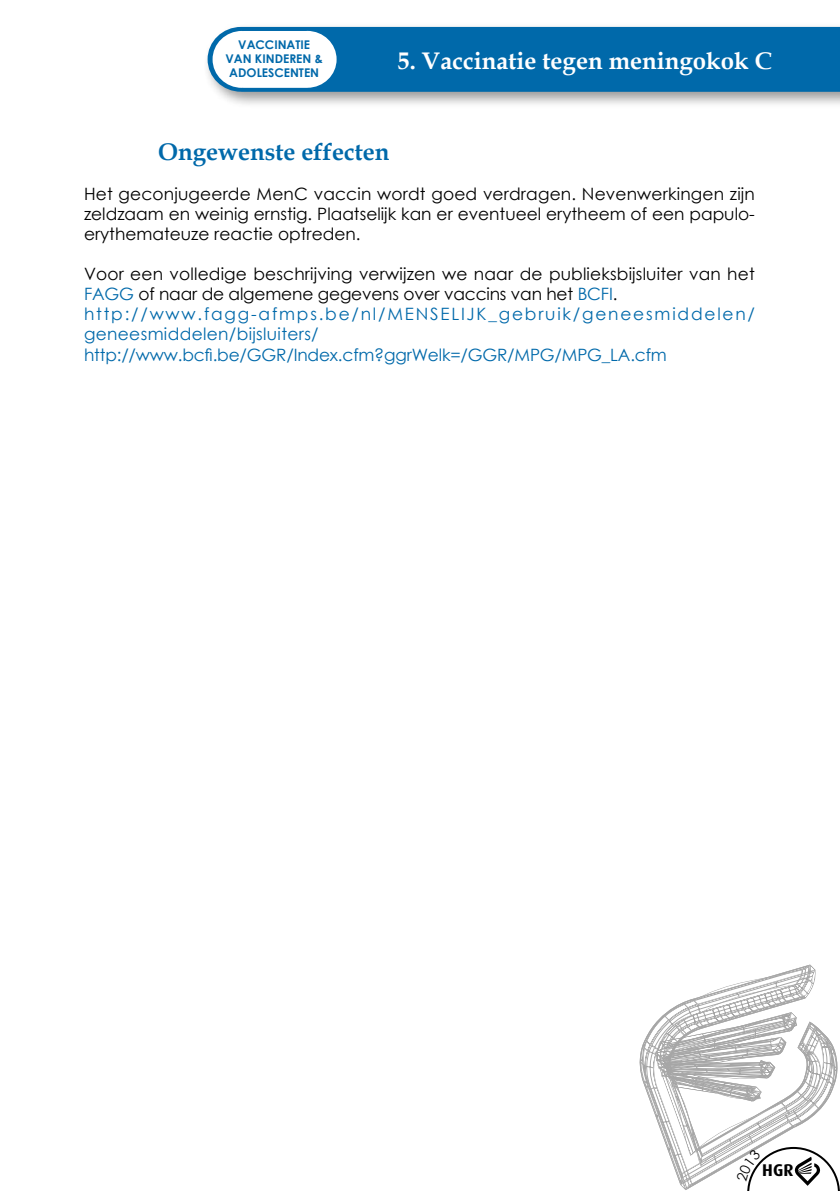
<style>
.page{position:relative;width:840px;height:1191px;background:#fff}
.page>*{position:absolute;margin:0;border:0;box-sizing:border-box;transform-origin:0 0}
.t1{font:700 24px "Book Antiqua";color:#fff}
.t2{font:700 24px "Book Antiqua";color:#0069aa}
.t3{font:17px/20px "Century Gothic";letter-spacing:.01em;color:#0069aa}
.t4{font:17px/20px "Century Gothic";color:#000;text-align:justify}
.t5{font:700 17px "Dax";color:#000}
.t6{font:700 12px/14.4px "Century Gothic";color:#0069aa;text-align:center}
.s1{color:#000}
</style>
<div class="page">
<div style="left:203px;top:22px;width:636px;height:87px;background:#000;opacity:.4"></div>
<div style="left:207px;top:27px;width:632px;height:65px;background:#0069aa"></div>
<svg style="left:212px;top:31px;width:124px;height:57px"></svg>
<svg style="left:639px;top:964px;width:200px;height:227px"></svg>
<p class="t6" style="left:225px;top:36px;width:99px">VACCINATIE<br>VAN KINDEREN &amp;<br>ADOLESCENTEN</p>
<h1 class="t1" style="left:397px;top:44px;width:375px">5. Vaccinatie tegen meningokok C</h1>
<h1 class="t2" style="left:158px;top:135px;width:233px">Ongewenste effecten</h1>
<p class="t4" style="left:84px;top:184px;width:672px">Het geconjugeerde MenC vaccin wordt goed verdragen. Nevenwerkingen zijn zeldzaam en weinig ernstig. Plaatselijk kan er eventueel erytheem of een papulo&shy;erythemateuze reactie optreden.</p>
<p class="t3" style="left:84px;top:264px;width:672px"><span class="s1">Voor een volledige beschrijving verwijzen we naar de publieksbijsluiter van het </span>FAGG <span class="s1">of naar de algemene gegevens over vaccins van het</span> BCFI<span class="s1">. </span>http://www.fagg-afmps.be/nl/MENSELIJK_gebruik/geneesmiddelen/ geneesmiddelen/bijsluiters/ http://www.bcfi.be/GGR/Index.cfm?ggrWelk=/GGR/MPG/MPG_LA.cfm</p>
<p class="t5" style="left:761px;top:1160px;width:33px">HGR</p>
</div>
